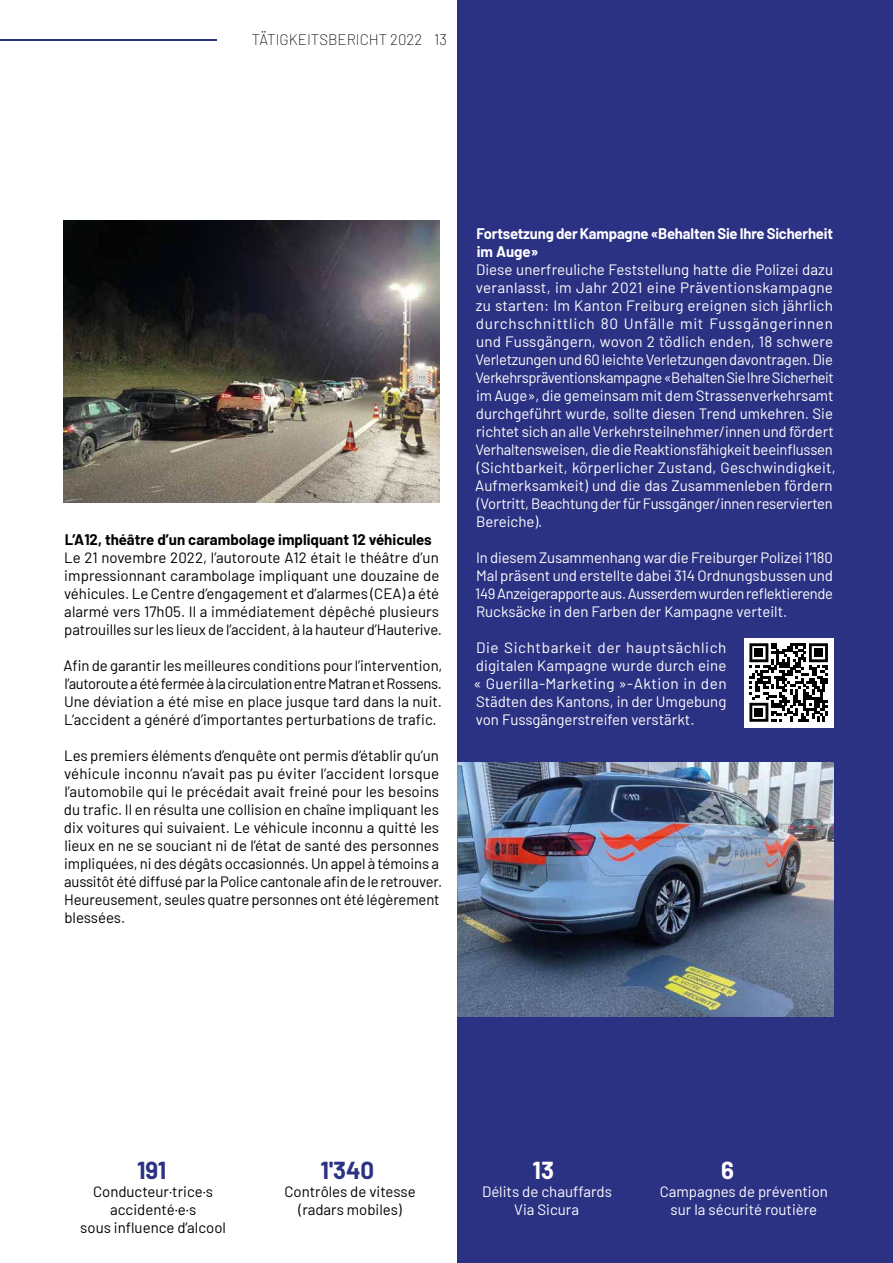
<style>
.page{position:relative;width:893px;height:1263px;background:#fff}
.page>*{position:absolute;margin:0;border:0;box-sizing:border-box;transform-origin:0 0}
.t1{font:700 24px "Barlow";color:#2b3183}
.t2{font:700 24px "Barlow";color:#fff}
.t3{font:15px/18px "Barlow";color:#fff;text-align:center}
.t4{font:15px/18px "Barlow";color:#000;text-align:center}
.t5{font:700 15px/18px "Barlow";letter-spacing:-.01em;color:#fff}
.t6{font:700 15px "Barlow";color:#000}
.t7{font:200 15px "Barlow";color:#000}
</style>
<div class="page">
<hr style="left:0;top:39px;width:217px;height:1px;background:#2b3183">
<div style="left:458px;top:0;width:435px;height:1263px;background:#2b3183"></div>
<img style="left:64px;top:221px;width:376px;height:281px">
<img style="left:458px;top:762px;width:375px;height:254px">
<div style="left:744px;top:638px;width:89px;height:89px;background:#fff"></div>
<svg style="left:749px;top:643px;width:79px;height:79px"></svg>
<div style="left:755px;top:649px;width:8px;height:8px;background:#000"></div>
<div style="left:814px;top:649px;width:8px;height:8px;background:#000"></div>
<div style="left:755px;top:708px;width:8px;height:8px;background:#000"></div>
<p class="t7" style="left:252px;top:29px;width:197px">TÄTIGKEITSBERICHT 2022 13</p>
<p class="t6" style="left:65px;top:528px;width:369px">L’A12, théâtre d’un carambolage impliquant 12 véhicules</p>
<p class="t4" style="left:64px;top:547px;width:379px;text-align:left">Le 21 novembre 2022, l’autoroute A12 était le théâtre d’un impressionnant carambolage impliquant une douzaine de véhicules. Le Centre d’engagement et d’alarmes (CEA) a été alarmé vers 17h05. Il a immédiatement dépêché plusieurs patrouilles sur les lieux de l’accident, à la hauteur d’Hauterive.</p>
<p class="t4" style="left:63px;top:655px;width:380px;text-align:justify">Afin de garantir les meilleures conditions pour l’intervention, l’autoroute a été fermée à la circulation entre Matran et Rossens.<br>Une déviation a été mise en place jusque tard dans la nuit.<br>L’accident a généré d’importantes perturbations de trafic.</p>
<p class="t4" style="left:64px;top:745px;width:380px;text-align:left">Les premiers éléments d’enquête ont permis d’établir qu’un véhicule inconnu n’avait pas pu éviter l’accident lorsque l’automobile qui le précédait avait freiné pour les besoins du trafic. Il en résulta une collision en chaîne impliquant les dix voitures qui suivaient. Le véhicule inconnu a quitté les lieux en ne se souciant ni de l’état de santé des personnes impliquées, ni des dégâts occasionnés. Un appel à témoins a aussitôt été diffusé par la Police cantonale afin de le retrouver.<br>Heureusement, seules quatre personnes ont été légèrement blessées.</p>
<p class="t5" style="left:476px;top:223px;width:358px">Fortsetzung der Kampagne «Behalten Sie Ihre Sicherheit im Auge»</p>
<p class="t3" style="left:475px;top:259px;width:362px;text-align:left">Diese unerfreuliche Feststellung hatte die Polizei dazu veranlasst, im Jahr 2021 eine Präventionskampagne zu starten: Im Kanton Freiburg ereignen sich jährlich durchschnittlich 80 Unfälle mit Fussgängerinnen und Fussgängern, wovon 2 tödlich enden, 18 schwere Verletzungen und 60 leichte Verletzungen davontragen. Die Verkehrspräventionskampagne «Behalten Sie Ihre Sicherheit im Auge», die gemeinsam mit dem Strassenverkehrsamt durchgeführt wurde, sollte diesen Trend umkehren. Sie richtet sich an alle Verkehrsteilnehmer/innen und fördert Verhaltensweisen, die die Reaktionsfähigkeit beeinflussen (Sichtbarkeit, körperlicher Zustand, Geschwindigkeit, Aufmerksamkeit) und die das Zusammenleben fördern (Vortritt, Beachtung der für Fussgänger/innen reservierten Bereiche).</p>
<p class="t3" style="left:475px;top:547px;width:359px;text-align:justify">In diesem Zusammenhang war die Freiburger Polizei 1‘180<br>Mal präsent und erstellte dabei 314 Ordnungsbussen und 149 Anzeigerapporte aus. Ausserdem wurden reflektierende Rucksäcke in den Farben der Kampagne verteilt.</p>
<p class="t3" style="left:473px;top:637px;width:255px;text-align:justify">Die Sichtbarkeit der hauptsächlich digitalen Kampagne wurde durch eine « Guerilla-Marketing »-Aktion in den Städten des Kantons, in der Umgebung von Fussgängerstreifen verstärkt.</p>
<h1 class="t1" style="left:137px;top:1153px;width:31px">191</h1>
<p class="t4" style="left:80px;top:1181px;width:147px">Conducteur·trice·s accidenté·e·s<br>sous influence d’alcool</p>
<h1 class="t1" style="left:320px;top:1153px;width:55px">1'340</h1>
<p class="t4" style="left:284px;top:1181px;width:133px">Contrôles de vitesse (radars mobiles)</p>
<h1 class="t2" style="left:533px;top:1153px;width:23px">13</h1>
<p class="t3" style="left:482px;top:1181px;width:131px">Délits de chauffards<br>Via Sicura</p>
<h1 class="t2" style="left:721px;top:1153px;width:14px">6</h1>
<p class="t3" style="left:660px;top:1181px;width:170px">Campagnes de prévention sur la sécurité routière</p>
</div>
